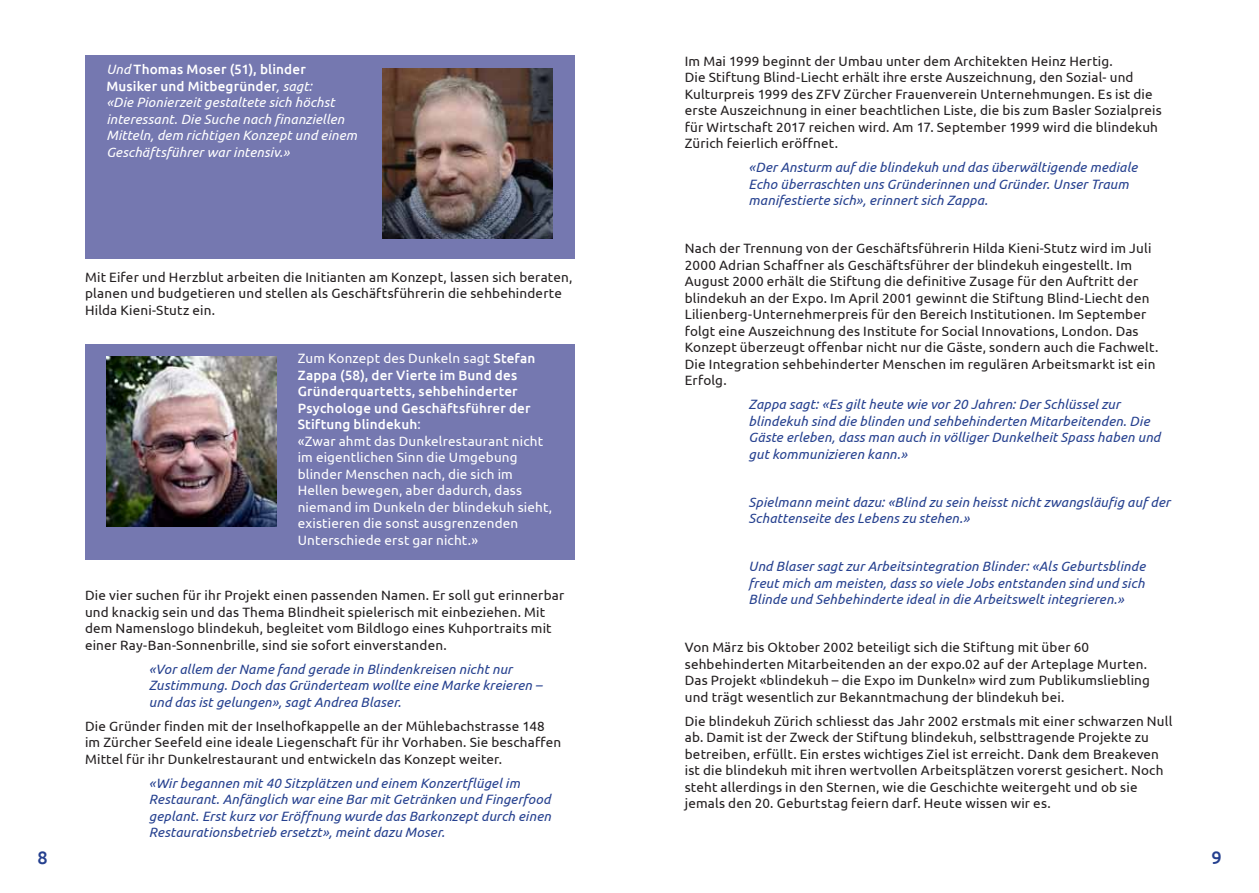
<style>
.page{position:relative;width:1259px;height:893px;background:#fff}
.page>*{position:absolute;margin:0;border:0;box-sizing:border-box;transform-origin:0 0}
.t1{font:500 18px "Ubuntu";color:#25408f}
.t2{font:13.5px/16.5px "Ubuntu";letter-spacing:.01em;color:#231f20}
.t3{font:italic 13.5px/16.5px "Ubuntu";letter-spacing:.01em;color:#25408f}
.t4{font:13.5px/16.5px "Ubuntu";letter-spacing:.01em;color:#fff}
.t5{font:italic 13.5px/16.5px "Ubuntu";letter-spacing:.01em;color:#fff}
.s1{font-weight:500;font-style:normal}
.s2{font-weight:500}
</style>
<div class="page">
<div style="left:85px;top:344px;width:489px;height:216px;background:#7578b0"></div>
<div style="left:85px;top:55px;width:489px;height:203px;background:#7578b0"></div>
<img style="left:383px;top:68px;width:170px;height:170px">
<img style="left:106px;top:356px;width:170px;height:170px">
<p class="t5" style="left:106px;top:61px;width:252px">Und <span class="s1">Thomas Moser (51), blinder Musiker und Mitbegründer</span>, sagt:<br>«Die Pionierzeit gestaltete sich höchst interessant. Die Suche nach finanziellen Mitteln, dem richtigen Konzept und einem Geschäftsführer war intensiv.»</p>
<p class="t2" style="left:85px;top:268px;width:489px">Mit Eifer und Herzblut arbeiten die Initianten am Konzept, lassen sich beraten, planen und budgetieren und stellen als Geschäftsführerin die sehbehinderte<br>Hilda Kieni-Stutz ein.</p>
<p class="t4" style="left:298px;top:350px;width:256px">Zum Konzept des Dunkeln sagt <span class="s2">Stefan Zappa (58), der Vierte im Bund des Gründerquartetts, sehbehinderter Psychologe und Geschäftsführer der Stiftung blindekuh</span>:<br>«Zwar ahmt das Dunkelrestaurant nicht im eigentlichen Sinn die Umgebung blinder Menschen nach, die sich im Hellen bewegen, aber dadurch, dass niemand im Dunkeln der blindekuh sieht, existieren die sonst ausgrenzenden Unterschiede erst gar nicht.»</p>
<p class="t2" style="left:85px;top:587px;width:481px">Die vier suchen für ihr Projekt einen passenden Namen. Er soll gut erinnerbar und knackig sein und das Thema Blindheit spielerisch mit einbeziehen. Mit dem Namenslogo blindekuh, begleitet vom Bildlogo eines Kuhportraits mit einer Ray-Ban-Sonnenbrille, sind sie sofort einverstanden.</p>
<p class="t3" style="left:149px;top:660px;width:394px">«Vor allem der Name fand gerade in Blindenkreisen nicht nur<br>Zustimmung. Doch das Gründerteam wollte eine Marke kreieren – und das ist gelungen», sagt Andrea Blaser.</p>
<p class="t2" style="left:85px;top:717px;width:477px">Die Gründer finden mit der Inselhofkappelle an der Mühlebachstrasse 148 im Zürcher Seefeld eine ideale Liegenschaft für ihr Vorhaben. Sie beschaffen<br>Mittel für ihr Dunkelrestaurant und entwickeln das Konzept weiter.</p>
<p class="t3" style="left:149px;top:774px;width:403px">«Wir begannen mit 40 Sitzplätzen und einem Konzertflügel im Restaurant. Anfänglich war eine Bar mit Getränken und Fingerfood geplant. Erst kurz vor Eröffnung wurde das Barkonzept durch einen Restaurationsbetrieb ersetzt», meint dazu Moser.</p>
<p class="t2" style="left:685px;top:52px;width:478px">Im Mai 1999 beginnt der Umbau unter dem Architekten Heinz Hertig.<br>Die Stiftung Blind-Liecht erhält ihre erste Auszeichnung, den Sozial- und Kulturpreis 1999 des ZFV Zürcher Frauenverein Unternehmungen. Es ist die erste Auszeichnung in einer beachtlichen Liste, die bis zum Basler Sozialpreis für Wirtschaft 2017 reichen wird. Am 17. September 1999 wird die blindekuh Zürich feierlich eröffnet.</p>
<p class="t3" style="left:748px;top:159px;width:390px">«Der Ansturm auf die blindekuh und das überwältigende mediale<br>Echo überraschten uns Gründerinnen und Gründer. Unser Traum manifestierte sich», erinnert sich Zappa.</p>
<p class="t2" style="left:685px;top:240px;width:475px">Nach der Trennung von der Geschäftsführerin Hilda Kieni-Stutz wird im Juli 2000 Adrian Schaffner als Geschäftsführer der blindekuh eingestellt. Im August 2000 erhält die Stiftung die definitive Zusage für den Auftritt der blindekuh an der Expo. Im April 2001 gewinnt die Stiftung Blind-Liecht den Lilienberg-Unternehmerpreis für den Bereich Institutionen. Im September folgt eine Auszeichnung des Institute for Social Innovations, London. Das Konzept überzeugt offenbar nicht nur die Gäste, sondern auch die Fachwelt.<br>Die Integration sehbehinderter Menschen im regulären Arbeitsmarkt ist ein Erfolg.</p>
<p class="t3" style="left:748px;top:396px;width:413px">Zappa sagt: «Es gilt heute wie vor 20 Jahren: Der Schlüssel zur blindekuh sind die blinden und sehbehinderten Mitarbeitenden. Die Gäste erleben, dass man auch in völliger Dunkelheit Spass haben und gut kommunizieren kann.»</p>
<p class="t3" style="left:748px;top:493px;width:423px">Spielmann meint dazu: «Blind zu sein heisst nicht zwangsläufig auf der<br>Schattenseite des Lebens zu stehen.»</p>
<p class="t3" style="left:748px;top:558px;width:398px;text-align:justify">Und Blaser sagt zur Arbeitsintegration Blinder: «Als Geburtsblinde freut mich am meisten, dass so viele Jobs entstanden sind und sich Blinde und Sehbehinderte ideal in die Arbeitswelt integrieren.»</p>
<p class="t2" style="left:685px;top:639px;width:467px">Von März bis Oktober 2002 beteiligt sich die Stiftung mit über 60 sehbehinderten Mitarbeitenden an der expo.02 auf der Arteplage Murten.<br>Das Projekt «blindekuh – die Expo im Dunkeln» wird zum Publikumsliebling und trägt wesentlich zur Bekanntmachung der blindekuh bei.</p>
<p class="t2" style="left:685px;top:712px;width:489px">Die blindekuh Zürich schliesst das Jahr 2002 erstmals mit einer schwarzen Null ab. Damit ist der Zweck der Stiftung blindekuh, selbsttragende Projekte zu betreiben, erfüllt. Ein erstes wichtiges Ziel ist erreicht. Dank dem Breakeven ist die blindekuh mit ihren wertvollen Arbeitsplätzen vorerst gesichert. Noch steht allerdings in den Sternen, wie die Geschichte weitergeht und ob sie jemals den 20. Geburtstag feiern darf. Heute wissen wir es.</p>
<h1 class="t1" style="left:37px;top:847px;width:12px">8</h1>
<h1 class="t1" style="left:1211px;top:847px;width:12px">9</h1>
</div>
